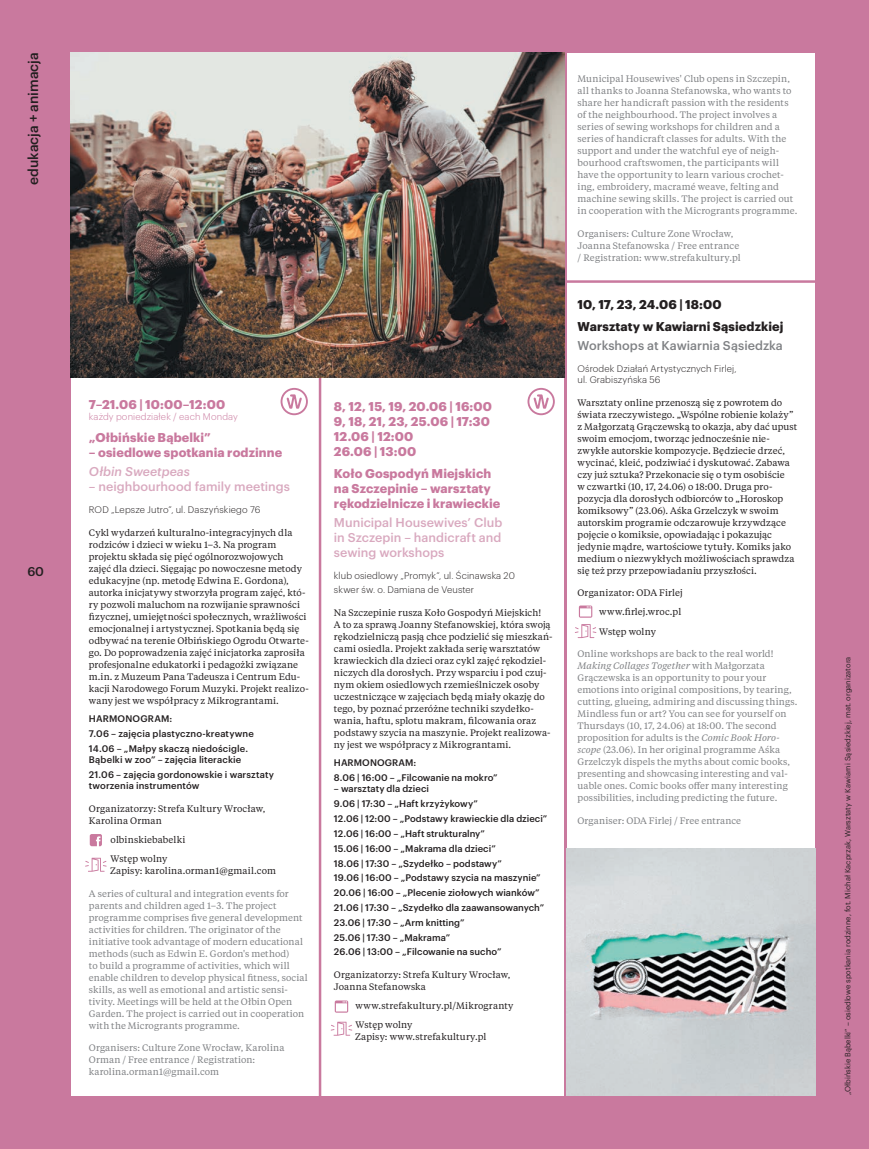
<style>
.page{position:relative;width:869px;height:1149px;background:#fff}
.page>*{position:absolute;margin:0;border:0;box-sizing:border-box;transform-origin:0 0}
.t1{font:500 13.75px "Graphik";color:#231f20}
.t2{font:700 12.5px/15px "Graphik";letter-spacing:.005em;color:#c9799e}
.t3{font:500 12.5px/15px "Graphik";color:#d9a9bf;text-align:justify}
.t4{font:700 12.5px/22.1px "Graphik";letter-spacing:.005em;color:#231f20}
.t5{font:500 12.5px "Graphik";color:#808285}
.t6{font:italic 500 12.5px "Graphik";letter-spacing:.005em;color:#d9a9bf}
.t7{font:500 12.5px "Graphik";color:#231f20}
.t8{font:9.38px/12px "Tiempos Text";letter-spacing:.01em;color:#231f20}
.t9{font:9.38px/12px "Tiempos Text";letter-spacing:.01em;color:#808285}
.t10{font:500 9.38px/14.8px "Graphik";letter-spacing:.005em;color:#231f20}
.t11{font:300 9.38px/14.8px "Graphik";letter-spacing:.015em;color:#231f20}
.t12{font:300 9.38px "Graphik";letter-spacing:.015em;color:#c9799e}
.t13{font:7.5px "Graphik";color:#231f20}
.s1{font-style:italic}
</style>
<div class="page">
<div style="left:0;top:0;width:867px;height:53px;background:#c9799e"></div>
<div style="left:0;top:0;width:71px;height:1148px;background:#c9799e"></div>
<div style="left:815px;top:0;width:53px;height:1148px;background:#c9799e"></div>
<div style="left:0;top:1095px;width:867px;height:53px;background:#c9799e"></div>
<hr style="left:318px;top:51px;width:3px;height:1047px;background:#c9799e">
<hr style="left:564px;top:51px;width:2px;height:1062px;background:#c9799e">
<svg style="left:527px;top:388px;width:27px;height:27px"></svg>
<svg style="left:280px;top:388px;width:28px;height:27px"></svg>
<img style="left:71px;top:52px;width:493px;height:325px">
<img style="left:566px;top:847px;width:249px;height:248px">
<hr style="left:566px;top:280px;width:252px;height:3px;background:#c9799e">
<svg style="left:330px;top:1021px;width:22px;height:14px"></svg>
<svg style="left:334px;top:1000px;width:14px;height:12px"></svg>
<svg style="left:575px;top:624px;width:21px;height:14px"></svg>
<svg style="left:578px;top:605px;width:14px;height:12px"></svg>
<svg style="left:85px;top:857px;width:22px;height:14px"></svg>
<svg style="left:90px;top:834px;width:12px;height:12px"></svg>
<h1 class="t1" style="left:23px;top:185px;width:134px;rotate:-90deg">edukacja + animacja</h1>
<h2 class="t7" style="left:27px;top:562px;width:18px">60</h2>
<h2 class="t2" style="left:89px;top:396px;width:138px">7–21.06 | 10:00–12:00</h2>
<p class="t12" style="left:89px;top:410px;width:150px">każdy poniedziałek / each Monday</p>
<h2 class="t2" style="left:89px;top:429px;width:123px">„Ołbińskie Bąbelki”</h2>
<h2 class="t2" style="left:89px;top:444px;width:195px">– osiedlowe spotkania rodzinne</h2>
<h2 class="t6" style="left:89px;top:462px;width:103px">Ołbin Sweetpeas</h2>
<h2 class="t3" style="left:89px;top:477px;width:202px">– neighbourhood family meetings</h2>
<p class="t11" style="left:89px;top:501px;width:173px">ROD „Lepsze Jutro”, ul. Daszyńskiego 76</p>
<p class="t8" style="left:89px;top:525px;width:221px">Cykl wydarzeń kulturalno-integracyjnych dla rodziców i dzieci w wieku 1–3. Na program projektu składa się pięć ogólnorozwojowych<br>zajęć dla dzieci. Sięgając po nowoczesne metody edukacyjne (np. metodę Edwina E. Gordona), autorka inicjatywy stworzyła program zajęć, któ&shy;ry pozwoli maluchom na rozwijanie sprawności fizycznej, umiejętności społecznych, wrażliwości emocjonalnej i artystycznej. Spotkania będą się odbywać na terenie Ołbińskiego Ogrodu Otwarte&shy;go. Do poprowadzenia zajęć inicjatorka zaprosiła profesjonalne edukatorki i pedagożki związane m.in. z Muzeum Pana Tadeusza i Centrum Edu&shy;kacji Narodowego Forum Muzyki. Projekt realizo&shy;wany jest we współpracy z Mikrograntami.</p>
<p class="t10" style="left:89px;top:710px;width:166px">HARMONOGRAM:<br>7.06 – zajęcia plastyczno-kreatywne<br>14.06 – „Małpy skaczą niedościgle.</p>
<p class="t10" style="left:89px;top:751px;width:186px">Bąbelki w zoo” – zajęcia literackie<br>21.06 – zajęcia gordonowskie i warsztaty</p>
<p class="t10" style="left:89px;top:777px;width:112px">tworzenia instrumentów</p>
<p class="t8" style="left:89px;top:801px;width:178px">Organizatorzy: Strefa Kultury Wrocław,<br>Karolina Orman</p>
<p class="t8" style="left:111px;top:829px;width:76px;line-height:19.1px">olbinskiebabelki<br>Wstęp wolny</p>
<p class="t8" style="left:110px;top:863px;width:167px">Zapisy: karolina.orman1@gmail.com</p>
<p class="t9" style="left:89px;top:886px;width:220px">A series of cultural and integration events for parents and children aged 1–3. The project programme comprises five general development activities for children. The originator of the initiative took advantage of modern educational methods (such as Edwin E. Gordon's method)<br>to build a programme of activities, which will enable children to develop physical fitness, social skills, as well as emotional and artistic sensi&shy;tivity. Meetings will be held at the Ołbin Open Garden. The project is carried out in cooperation with the Microgrants programme.</p>
<p class="t9" style="left:89px;top:1041px;width:197px">Organisers: Culture Zone Wrocław, Karolina<br>Orman / Free entrance / Registration: karolina.orman1@gmail.com</p>
<h2 class="t2" style="left:334px;top:397px;width:159px">8, 12, 15, 19, 20.06 | 16:00<br>9, 18, 21, 23, 25.06 | 17:30<br>12.06 | 12:00<br>26.06 | 13:00</h2>
<h2 class="t2" style="left:334px;top:464px;width:168px">Koło Gospodyń Miejskich na Szczepinie – warsztaty rękodzielnicze i krawieckie</h2>
<h2 class="t3" style="left:334px;top:513px;width:170px">Municipal Housewives’ Club in Szczepin – handicraft and sewing workshops</h2>
<p class="t11" style="left:334px;top:567px;width:182px">klub osiedlowy „Promyk”, ul. Ścinawska 20 skwer św. o. Damiana de Veuster</p>
<p class="t8" style="left:334px;top:606px;width:220px">Na Szczepinie rusza Koło Gospodyń Miejskich!<br>A to za sprawą Joanny Stefanowskiej, która swoją rękodzielniczą pasją chce podzielić się mieszkań&shy;cami osiedla. Projekt zakłada serię warsztatów krawieckich dla dzieci oraz cykl zajęć rękodziel&shy;niczych dla dorosłych. Przy wsparciu i pod czuj&shy;nym okiem osiedlowych rzemieślniczek osoby uczestniczące w zajęciach będą miały okazję do tego, by poznać przeróżne techniki szydełko&shy;wania, haftu, splotu makram, filcowania oraz podstawy szycia na maszynie. Projekt realizowa&shy;ny jest we współpracy z Mikrograntami.</p>
<p class="t10" style="left:334px;top:754px;width:165px">HARMONOGRAM:<br>8.06 | 16:00 – „Filcowanie na mokro”</p>
<p class="t10" style="left:334px;top:780px;width:215px">– warsztaty dla dzieci<br>9.06 | 17:30 – „Haft krzyżykowy”<br>12.06 | 12:00 – „Podstawy krawieckie dla dzieci” 12.06 | 16:00 – „Haft strukturalny”<br>15.06 | 16:00 – „Makrama dla dzieci”<br>18.06 | 17:30 – „Szydełko – podstawy”<br>19.06 | 16:00 – „Podstawy szycia na maszynie” 20.06 | 16:00 – „Plecenie ziołowych wianków” 21.06 | 17:30 – „Szydełko dla zaawansowanych” 23.06 | 17:30 – „Arm knitting”<br>25.06 | 17:30 – „Makrama”<br>26.06 | 13:00 – „Filcowanie na sucho”</p>
<p class="t8" style="left:334px;top:967px;width:178px">Organizatorzy: Strefa Kultury Wrocław,<br>Joanna Stefanowska</p>
<p class="t8" style="left:355px;top:995px;width:159px;line-height:19.1px">www.strefakultury.pl/Mikrogranty<br>Wstęp wolny</p>
<p class="t8" style="left:355px;top:1030px;width:133px">Zapisy: www.strefakultury.pl</p>
<p class="t9" style="left:577px;top:72px;width:221px">Municipal Housewives' Club opens in Szczepin, all thanks to Joanna Stefanowska, who wants to share her handicraft passion with the residents of the neighbourhood. The project involves a series of sewing workshops for children and a series of handicraft classes for adults. With the support and under the watchful eye of neigh&shy;bourhood craftswomen, the participants will have the opportunity to learn various crochet&shy;ing, embroidery, macramé weave, felting and machine sewing skills. The project is carried out in cooperation with the Microgrants programme.</p>
<p class="t9" style="left:577px;top:227px;width:165px">Organisers: Culture Zone Wrocław,<br>Joanna Stefanowska / Free entrance / Registration: www.strefakultury.pl</p>
<h2 class="t4" style="left:577px;top:292px;width:207px">10, 17, 23, 24.06 | 18:00<br>Warsztaty w Kawiarni Sąsiedzkiej</h2>
<h2 class="t5" style="left:577px;top:335px;width:207px">Workshops at Kawiarnia Sąsiedzka</h2>
<p class="t11" style="left:577px;top:362px;width:160px;line-height:11.2px">Ośrodek Działań Artystycznych Firlej, ul. Grabiszyńska 56</p>
<p class="t8" style="left:577px;top:395px;width:221px">Warsztaty online przenoszą się z powrotem do świata rzeczywistego. „Wspólne robienie kolaży” z Małgorzatą Grączewską to okazja, aby dać upust swoim emocjom, tworząc jednocześnie nie&shy;zwykłe autorskie kompozycje. Będziecie drzeć, wycinać, kleić, podziwiać i dyskutować. Zabawa czy już sztuka? Przekonacie się o tym osobiście<br>w czwartki (10, 17, 24.06) o 18:00. Druga pro&shy;pozycja dla dorosłych odbiorców to „Horoskop komiksowy” (23.06). Aśka Grzelczyk w swoim autorskim programie odczarowuje krzywdzące pojęcie o komiksie, opowiadając i pokazując jedynie mądre, wartościowe tytuły. Komiks jako medium o niezwykłych możliwościach sprawdza się też przy przepowiadaniu przyszłości.</p>
<p class="t8" style="left:599px;top:583px;width:85px;line-height:19.1px;text-indent:-22px">Organizator: ODA Firlej www.firlej.wroc.pl<br>Wstęp wolny</p>
<p class="t9" style="left:577px;top:647px;width:221px">Online workshops are back to the real world!<br><span class="s1">Making Collages Together</span> with Małgorzata Grączewska is an opportunity to pour your emotions into original compositions, by tearing, cutting, glueing, admiring and discussing things.<br>Mindless fun or art? You can see for yourself on Thursdays (10, 17, 24.06) at 18:00. The second proposition for adults is the <span class="s1">Comic Book Horo&shy;scope</span> (23.06). In her original programme Aśka Grzelczyk dispels the myths about comic books, presenting and showcasing interesting and val&shy;uable ones. Comic books offer many interesting possibilities, including predicting the future.</p>
<p class="t9" style="left:577px;top:814px;width:165px">Organiser: ODA Firlej / Free entrance</p>
<p class="t13" style="left:841px;top:1094px;width:439px;rotate:-90deg">„Ołbińskie Bąbelki” – osiedlowe spotkania rodzinne, fot. Michał Kacprzak, Warsztaty w Kawiarni Sąsiedzkiej, mat. organizatora</p>
</div>
